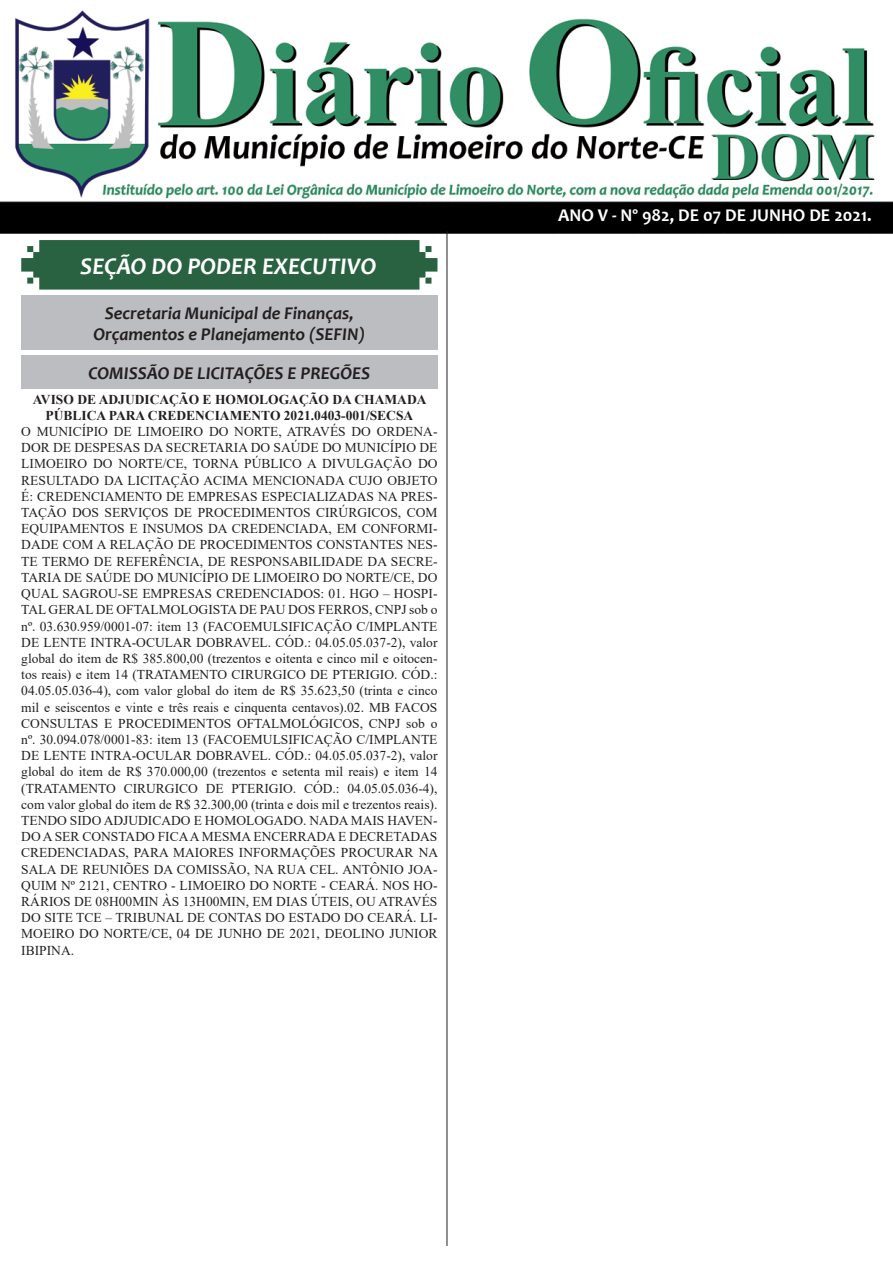
<style>
.page{position:relative;width:893px;height:1263px;background:#fff}
.page>*{position:absolute;margin:0;border:0;box-sizing:border-box;transform-origin:0 0}
.t1{font:italic 700 24px "Candara";color:#fff}
.t2{font:italic 700 18px "Candara";color:#231f20}
.t3{font:700 18px "Candara";color:#fff}
.t4{font:13.5px/16.2px "Times New Roman";color:#231f20;text-align:justify}
.t5{font:700 13.5px/16.2px "Times New Roman";color:#231f20;text-align:center}
</style>
<div class="page">
<img style="left:0;top:10px;width:893px;height:224px">
<svg style="left:21px;top:240px;width:416px;height:50px;background:#346a4a"></svg>
<hr style="left:447px;top:231px;width:1px;height:1015px;background:#231f20">
<div style="left:21px;top:296px;width:416px;height:54px;background:#bcbdc0"></div>
<div style="left:21px;top:356px;width:416px;height:33px;background:#bcbdc0"></div>
<p class="t1" style="left:80px;top:251px;width:298px">SEÇÃO DO PODER EXECUTIVO</p>
<p class="t2" style="left:105px;top:301px;width:250px">Secretaria Municipal de Finanças,</p>
<p class="t2" style="left:93px;top:323px;width:273px">Orçamentos e Planejamento (SEFIN)</p>
<p class="t2" style="left:88px;top:362px;width:283px">COMISSÃO DE LICITAÇÕES E PREGÕES</p>
<p class="t5" style="left:33px;top:391px;width:395px">AVISO DE ADJUDICAÇÃO E HOMOLOGAÇÃO DA CHAMADA<br>PÚBLICA PARA CREDENCIAMENTO 2021.0403-001/SECSA</p>
<p class="t4" style="left:21px;top:423px;width:418px">O MUNICÍPIO DE LIMOEIRO DO NORTE, ATRAVÉS DO ORDENA-DOR DE DESPESAS DA SECRETARIA DO SAÚDE DO MUNICÍPIO DE LIMOEIRO DO NORTE/CE, TORNA PÚBLICO A DIVULGAÇÃO DO RESULTADO DA LICITAÇÃO ACIMA MENCIONADA CUJO OBJETO É: CREDENCIAMENTO DE EMPRESAS ESPECIALIZADAS NA PRES-TAÇÃO DOS SERVIÇOS DE PROCEDIMENTOS CIRÚRGICOS, COM EQUIPAMENTOS E INSUMOS DA CREDENCIADA, EM CONFORMI-DADE COM A RELAÇÃO DE PROCEDIMENTOS CONSTANTES NES-TE TERMO DE REFERÊNCIA, DE RESPONSABILIDADE DA SECRE-TARIA DE SAÚDE DO MUNICÍPIO DE LIMOEIRO DO NORTE/CE, DO QUAL SAGROU-SE EMPRESAS CREDENCIADOS: 01. HGO – HOSPI-TAL GERAL DE OFTALMOLOGISTA DE PAU DOS FERROS, CNPJ sob o nº. 03.630.959/0001-07: item 13 (FACOEMULSIFICAÇÃO C/IMPLANTE DE LENTE INTRA-OCULAR DOBRAVEL. CÓD.: 04.05.05.037-2), valor global do item de R$ 385.800,00 (trezentos e oitenta e cinco mil e oitocen&shy;tos reais) e item 14 (TRATAMENTO CIRURGICO DE PTERIGIO. CÓD.:<br>04.05.05.036-4), com valor global do item de R$ 35.623,50 (trinta e cinco mil e seiscentos e vinte e três reais e cinquenta centavos).02. MB FACOS CONSULTAS E PROCEDIMENTOS OFTALMOLÓGICOS, CNPJ sob o nº. 30.094.078/0001-83: item 13 (FACOEMULSIFICAÇÃO C/IMPLANTE DE LENTE INTRA-OCULAR DOBRAVEL. CÓD.: 04.05.05.037-2), valor global do item de R$ 370.000,00 (trezentos e setenta mil reais) e item 14 (TRATAMENTO CIRURGICO DE PTERIGIO. CÓD.: 04.05.05.036-4), com valor global do item de R$ 32.300,00 (trinta e dois mil e trezentos reais).<br>TENDO SIDO ADJUDICADO E HOMOLOGADO. NADA MAIS HAVEN-DO A SER CONSTADO FICA A MESMA ENCERRADA E DECRETADAS CREDENCIADAS, PARA MAIORES INFORMAÇÕES PROCURAR NA SALA DE REUNIÕES DA COMISSÃO, NA RUA CEL. ANTÔNIO JOA-QUIM Nº 2121, CENTRO - LIMOEIRO DO NORTE - CEARÁ. NOS HO-RÁRIOS DE 08H00MIN ÀS 13H00MIN, EM DIAS ÚTEIS, OU ATRAVÉS DO SITE TCE – TRIBUNAL DE CONTAS DO ESTADO DO CEARÁ. LI-MOEIRO DO NORTE/CE, 04 DE JUNHO DE 2021, DEOLINO JUNIOR IBIPINA.</p>
<p class="t3" style="left:558px;top:204px;width:315px">ANO V - Nº 982, DE 07 DE JUNHO DE 2021.</p>
</div>
